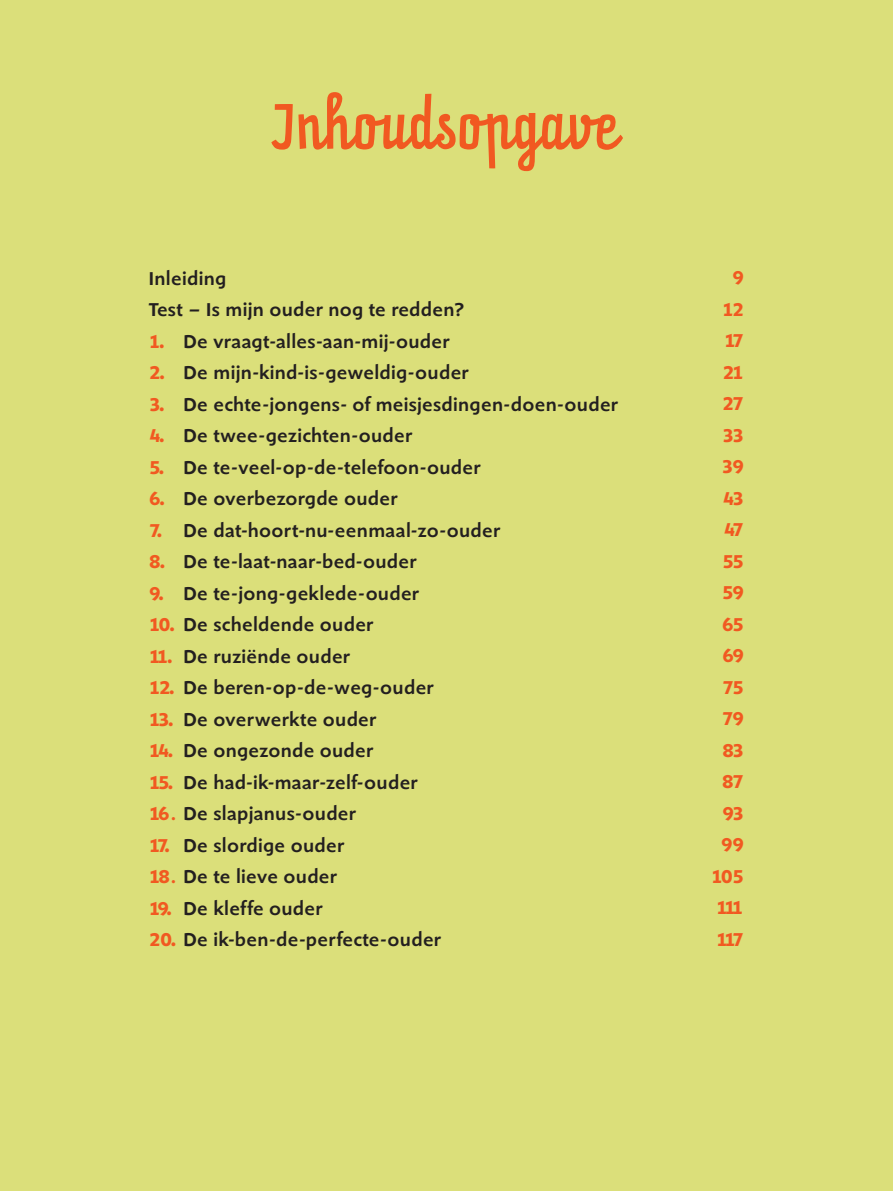
<style>
.page{position:relative;width:893px;height:1191px;background:#dbdf7a}
.page>*{position:absolute;margin:0;border:0;box-sizing:border-box;transform-origin:0 0}
.t1{font:56px "Prater Script OT";letter-spacing:.01em;color:#f15921}
.t2{font:500 19.25px/31.5px "Shinn";letter-spacing:.015em;color:#231f20}
.t3{font:700 19.25px/31.5px "Shinn";letter-spacing:-.12em;color:#f15921;text-align:right}
.s1{font-weight:700;color:#f15921}
.s2{color:#f15921}
</style>
<div class="page">
<h1 class="t1" style="left:273px;top:104px;width:348px">Inhoudsopgave</h1>
<p class="t2" style="left:149px;top:261px;width:317px">Inleiding<br>Test – Is mijn ouder nog te redden?</p>
<p class="t2" style="left:149px;top:324px;width:302px"><span class="s1">1.</span> De vraagt-alles-aan-mij-ouder</p>
<p class="t2" style="left:149px;top:355px;width:321px"><span class="s1">2.</span> De mijn-kind-is-geweldig-ouder</p>
<p class="t2" style="left:149px;top:387px;width:471px"><span class="s1">3.</span> De echte-jongens- of meisjesdingen-doen-ouder</p>
<p class="t2" style="left:149px;top:418px;width:265px"><span class="s1">4.</span> De twee-gezichten-ouder</p>
<p class="t2" style="left:149px;top:450px;width:333px"><span class="s1">5.</span> De te-veel-op-de-telefoon-ouder</p>
<p class="t2" style="left:149px;top:481px;width:250px"><span class="s1">6.</span> De overbezorgde ouder</p>
<p class="t2" style="left:149px;top:513px;width:353px"><span class="s1">7.</span> De dat-hoort-nu-eenmaal-zo-ouder</p>
<p class="t2" style="left:149px;top:544px;width:269px"><span class="s1">8.</span> De te-laat-naar-bed-ouder</p>
<p class="t2" style="left:149px;top:576px;width:272px"><span class="s1">9.</span> De te-jong-geklede-ouder</p>
<p class="t2" style="left:149px;top:607px;width:226px"><span class="s1">10.</span> De scheldende ouder</p>
<p class="t2" style="left:149px;top:639px;width:203px"><span class="s1">11.</span> De ruziënde ouder</p>
<p class="t2" style="left:149px;top:670px;width:286px"><span class="s1">12.</span> De beren-op-de-weg-ouder</p>
<p class="t2" style="left:149px;top:702px;width:229px"><span class="s1">13.</span> De overwerkte ouder</p>
<p class="t2" style="left:149px;top:733px;width:226px"><span class="s1">14.</span> De ongezonde ouder</p>
<p class="t2" style="left:149px;top:765px;width:270px"><span class="s1">15.</span> De had-ik-maar-zelf-ouder</p>
<p class="t2" style="left:149px;top:796px;width:209px"><span class="s1">16</span><span class="s2">.</span> De slapjanus-ouder</p>
<p class="t2" style="left:149px;top:828px;width:197px"><span class="s1">17.</span> De slordige ouder</p>
<p class="t2" style="left:149px;top:859px;width:190px"><span class="s1">18</span><span class="s2">.</span> De te lieve ouder</p>
<p class="t2" style="left:149px;top:891px;width:175px"><span class="s1">19.</span> De kleffe ouder</p>
<p class="t2" style="left:149px;top:922px;width:294px"><span class="s1">20.</span> De ik-ben-de-perfecte-ouder</p>
<p class="t3" style="left:711px;top:261px;width:35px">9<br>12<br>17<br>21<br>27<br>33<br>39<br>43<br>47<br>55<br>59<br>65<br>69<br>75<br>79<br>83<br>87<br>93<br>99<br>105<br>111<br>117</p>
</div>
